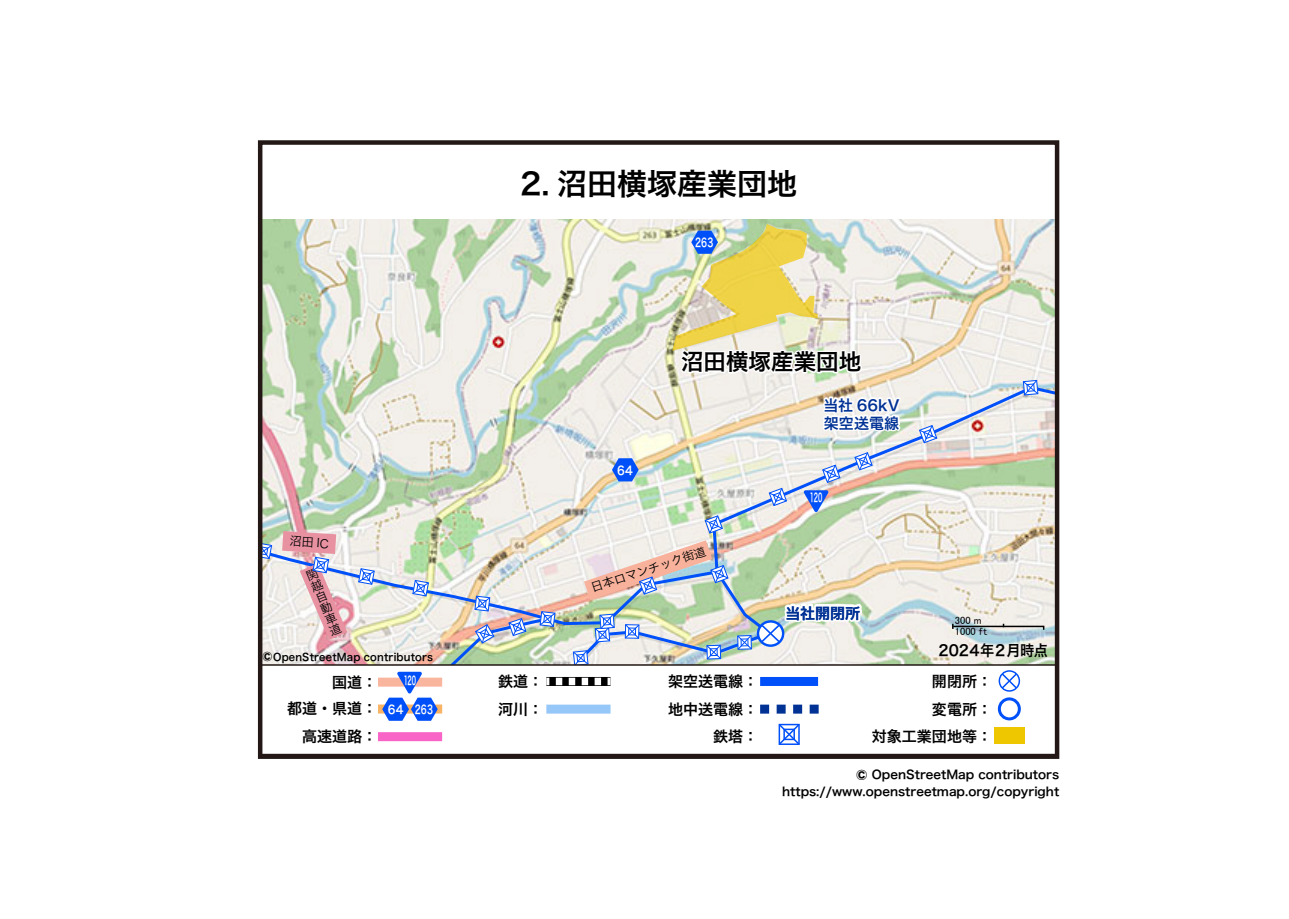
<style>
.page{position:relative;width:1289px;height:919px;background:#fff}
.page>*{position:absolute;margin:0;border:0;box-sizing:border-box;transform-origin:0 0}
.t1{font:30px "Hira Kaku Std N W6";color:#000}
.t2{font:22.5px "Hira Kaku Std N W6";color:#000}
.t3{font:15px/27.2px "Hira Kaku Std N W6";color:#000;text-align:right}
.t4{font:15px/18px "Hira Kaku Std N W6";color:#003295}
.t5{font:15px "Hira Kaku Std N W6";letter-spacing:.02em;color:#000;scale:.95 1}
.t6{font:12px/16.5px "Hira Kaku Std N W6";color:#000;text-align:right}
.t7{font:12px "Hira Kaku Std N W3";color:#000}
.t8{font:12px "Hira Kaku Std N W6";letter-spacing:.015em;color:#fff;scale:.9 1}
.t9{font:12px "Hira Kaku Std N W6";letter-spacing:.015em;color:#fff;scale:.5 1}
.t10{font:12px "Hira Kaku Std N W6";letter-spacing:.015em;color:#fff;scale:.7 1}
.t11{font:10.5px "Hira Kaku Std N W6";letter-spacing:.02em;color:#000;scale:.95 1}
.t12{font:10.5px/11.1px "MS P Gothic";color:#000}
.s1{font-size:19.5px}
.s2{font-size:21px}
</style>
<div class="page">
<img style="left:263px;top:219px;width:791px;height:295px">
<img style="left:571px;top:384px;width:483px;height:280px">
<div style="left:756px;top:620px;width:28px;height:26px;border:2px solid #0050f9;border-radius:50%"></div>
<svg style="left:951px;top:623px;width:94px;height:8px"></svg>
<svg style="left:803px;top:490px;width:25px;height:22px"></svg>
<svg style="left:736px;top:634px;width:16px;height:16px"></svg>
<svg style="left:768px;top:487px;width:19px;height:20px"></svg>
<svg style="left:821px;top:464px;width:20px;height:19px"></svg>
<svg style="left:853px;top:451px;width:20px;height:20px"></svg>
<svg style="left:918px;top:424px;width:20px;height:20px"></svg>
<svg style="left:1021px;top:379px;width:18px;height:17px"></svg>
<svg style="left:759px;top:599px;width:107px;height:45px"></svg>
<img style="left:672px;top:219px;width:191px;height:158px">
<div style="left:259px;top:664px;width:798px;height:91px;background:#fff;border:2px solid #231815"></div>
<div style="left:760px;top:677px;width:58px;height:9px;background:#0050f9"></div>
<svg style="left:760px;top:704px;width:59px;height:9px"></svg>
<svg style="left:778px;top:723px;width:22px;height:22px"></svg>
<svg style="left:999px;top:698px;width:20px;height:20px"></svg>
<div style="left:997px;top:697px;width:23px;height:23px;border:3px solid #0050f9;border-radius:50%"></div>
<div style="left:994px;top:727px;width:30px;height:17px;background:#efc700"></div>
<div style="left:378px;top:732px;width:64px;height:9px;background:#f964c7"></div>
<div style="left:998px;top:670px;width:22px;height:21px;border:2px solid #0050f9;border-radius:50%"></div>
<svg style="left:1000px;top:671px;width:18px;height:19px"></svg>
<div style="left:258px;top:140px;width:801px;height:618px;border:4px solid #231815"></div>
<img style="left:260px;top:514px;width:469px;height:206px">
<p class="t7" style="left:290px;top:532px;width:41px;rotate:4deg">沼田 IC</p>
<p class="t11" style="left:262px;top:648px;width:181px"><span class="s1">©</span>OpenStreetMap contributors</p>
<p class="t3" style="left:332px;top:668px;width:46px">国道：</p>
<p class="t9" style="left:404px;top:671px;width:26px">120</p>
<p class="t3" style="left:287px;top:695px;width:91px">都道・県道：</p>
<p class="t3" style="left:302px;top:722px;width:76px">高速道路：</p>
<p class="t8" style="left:388px;top:700px;width:52px">64 263</p>
<h1 class="t1" style="left:520px;top:161px;width:278px">2. 沼田横塚産業団地</h1>
<p class="t10" style="left:695px;top:233px;width:28px">263</p>
<h2 class="t2" style="left:681px;top:344px;width:181px">沼田横塚産業団地</h2>
<p class="t3" style="left:498px;top:668px;width:46px;text-align:left">鉄道：河川：</p>
<p class="t8" style="left:617px;top:461px;width:19px">64</p>
<p class="t7" style="left:588px;top:579px;width:122px;rotate:-18deg">日本ロマンチック街道</p>
<p class="t4" style="left:823px;top:396px;width:78px">当社 66kV架空送電線</p>
<p class="t9" style="left:809px;top:488px;width:26px">120</p>
<p class="t4" style="left:785px;top:604px;width:76px">当社開閉所</p>
<p class="t12" style="left:954px;top:614px;width:34px">300 m<br>1000 ft</p>
<p class="t5" style="left:938px;top:639px;width:117px">2024年2月時点</p>
<p class="t3" style="left:668px;top:668px;width:91px">架空送電線：地中送電線：鉄塔：</p>
<p class="t3" style="left:872px;top:668px;width:121px">開閉所：<br>変電所：<br>対象工業団地等：</p>
<p class="t6" style="left:782px;top:766px;width:278px"><span class="s2">©</span> OpenStreetMap contributors https://www.openstreetmap.org/copyright</p>
</div>
